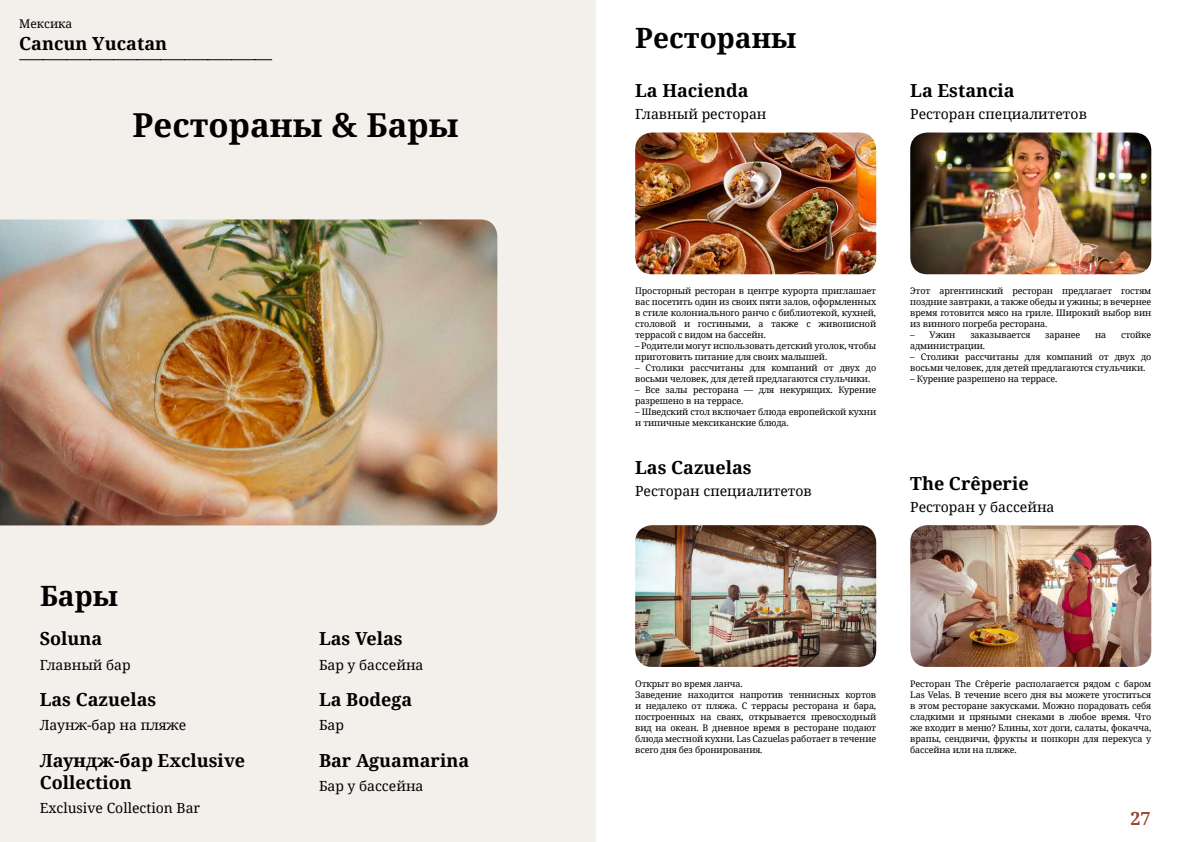
<style>
.page{position:relative;width:1191px;height:842px;background:#fff}
.page>*{position:absolute;margin:0;border:0;box-sizing:border-box;transform-origin:0 0}
.t1{font:700 33px "Noto Serif";color:#000}
.t2{font:700 28px "Noto Serif";color:#000}
.t3{font:700 18px/22px "Noto Serif";color:#000}
.t4{font:700 18px "Noto Serif";color:#9d432c}
.t5{font:14px "Noto Serif";color:#000}
.t6{font:12px "Noto Serif";color:#000}
.t7{font:9px/11px "Noto Serif";letter-spacing:-.015em;color:#000}
</style>
<div class="page">
<div style="left:0;top:0;width:595px;height:842px;background:#f3f0ec"></div>
<img style="left:0;top:219px;width:497px;height:306px">
<img style="left:635px;top:133px;width:241px;height:141px">
<img style="left:635px;top:525px;width:241px;height:142px">
<img style="left:910px;top:525px;width:241px;height:142px">
<img style="left:910px;top:133px;width:241px;height:141px">
<svg style="left:20px;top:59px;width:252px;height:1px"></svg>
<h3 class="t6" style="left:19px;top:16px;width:55px">Мексика</h3>
<h3 class="t3" style="left:19px;top:32px;width:149px">Cancun Yucatan</h3>
<h1 class="t1" style="left:133px;top:102px;width:327px">Рестораны &amp; Бары</h1>
<h2 class="t2" style="left:40px;top:576px;width:80px">Бары</h2>
<h3 class="t3" style="left:40px;top:627px;width:64px">Soluna</h3>
<h3 class="t5" style="left:40px;top:655px;width:93px">Главный бар</h3>
<h3 class="t3" style="left:40px;top:688px;width:118px">Las Cazuelas</h3>
<h3 class="t5" style="left:40px;top:716px;width:148px">Лаунж-бар на пляже</h3>
<h3 class="t3" style="left:40px;top:748px;width:207px">Лаундж-бар Exclusive<br>Collection</h3>
<h3 class="t5" style="left:40px;top:798px;width:162px">Exclusive Collection Bar</h3>
<h3 class="t3" style="left:319px;top:627px;width:85px">Las Velas</h3>
<h3 class="t5" style="left:319px;top:655px;width:106px">Бар у бассейна</h3>
<h3 class="t3" style="left:319px;top:688px;width:95px">La Bodega</h3>
<h3 class="t5" style="left:319px;top:716px;width:26px">Бар</h3>
<h3 class="t3" style="left:319px;top:748px;width:152px">Bar Aguamarina</h3>
<h3 class="t5" style="left:319px;top:776px;width:106px">Бар у бассейна</h3>
<h2 class="t2" style="left:635px;top:19px;width:163px">Рестораны</h2>
<h3 class="t3" style="left:635px;top:79px;width:115px">La Hacienda</h3>
<h3 class="t5" style="left:635px;top:104px;width:133px">Главный ресторан</h3>
<h3 class="t3" style="left:910px;top:79px;width:106px">La Estancia</h3>
<h3 class="t5" style="left:910px;top:104px;width:178px">Ресторан специалитетов</h3>
<p class="t7" style="left:635px;top:285px;width:242px;text-align:justify">Просторный ресторан в центре курорта приглашает вас посетить один из своих пяти залов, оформленных в стиле колониального ранчо с библиотекой, кухней, столовой и гостиными, а также с живописной террасой с видом на бассейн.</p>
<p class="t7" style="left:635px;top:340px;width:242px">– Родители могут использовать детский уголок, чтобы приготовить питание для своих малышей.</p>
<p class="t7" style="left:635px;top:362px;width:242px">– Столики рассчитаны для компаний от двух до восьми человек, для детей предлагаются стульчики.</p>
<p class="t7" style="left:635px;top:384px;width:242px">– Все залы ресторана — для некурящих. Курение разрешено в на террасе.</p>
<p class="t7" style="left:635px;top:406px;width:242px">– Шведский стол включает блюда европейской кухни и типичные мексиканские блюда.</p>
<p class="t7" style="left:910px;top:285px;width:242px;text-align:justify">Этот аргентинский ресторан предлагает гостям поздние завтраки, а также обеды и ужины; в вечернее время готовится мясо на гриле. Широкий выбор вин из винного погреба ресторана.</p>
<p class="t7" style="left:910px;top:329px;width:47px">– Ужин</p>
<p class="t7" style="left:970px;top:329px;width:62px">заказывается</p>
<p class="t7" style="left:1045px;top:329px;width:37px">заранее</p>
<p class="t7" style="left:1095px;top:329px;width:13px">на</p>
<p class="t7" style="left:1121px;top:329px;width:32px">стойке</p>
<p class="t7" style="left:910px;top:340px;width:76px">администрации.</p>
<p class="t7" style="left:910px;top:351px;width:242px">– Столики рассчитаны для компаний от двух до восьми человек, для детей предлагаются стульчики.</p>
<p class="t7" style="left:910px;top:373px;width:149px">– Курение разрешено на террасе.</p>
<h3 class="t3" style="left:635px;top:456px;width:118px">Las Cazuelas</h3>
<h3 class="t5" style="left:635px;top:481px;width:178px">Ресторан специалитетов</h3>
<h3 class="t3" style="left:910px;top:472px;width:120px">The Crêperie</h3>
<h3 class="t5" style="left:910px;top:497px;width:146px">Ресторан у бассейна</h3>
<p class="t7" style="left:635px;top:678px;width:242px">Открыт во время ланча.<br>Заведение находится напротив теннисных кортов и недалеко от пляжа. С террасы ресторана и бара, построенных на сваях, открывается превосходный вид на океан. В дневное время в ресторане подают блюда местной кухни. Las Cazuelas работает в течение всего дня без бронирования.</p>
<p class="t7" style="left:910px;top:678px;width:242px;text-align:justify">Ресторан The Crêperie располагается рядом с баром Las Velas. В течение всего дня вы можете угоститься в этом ресторане закусками. Можно порадовать себя сладкими и пряными снеками в любое время. Что же входит в меню? Блины, хот доги, салаты, фокачча, врапы, сендвичи, фрукты и попкорн для перекуса у бассейна или на пляже.</p>
<h3 class="t4" style="left:1130px;top:806px;width:22px">27</h3>
</div>
